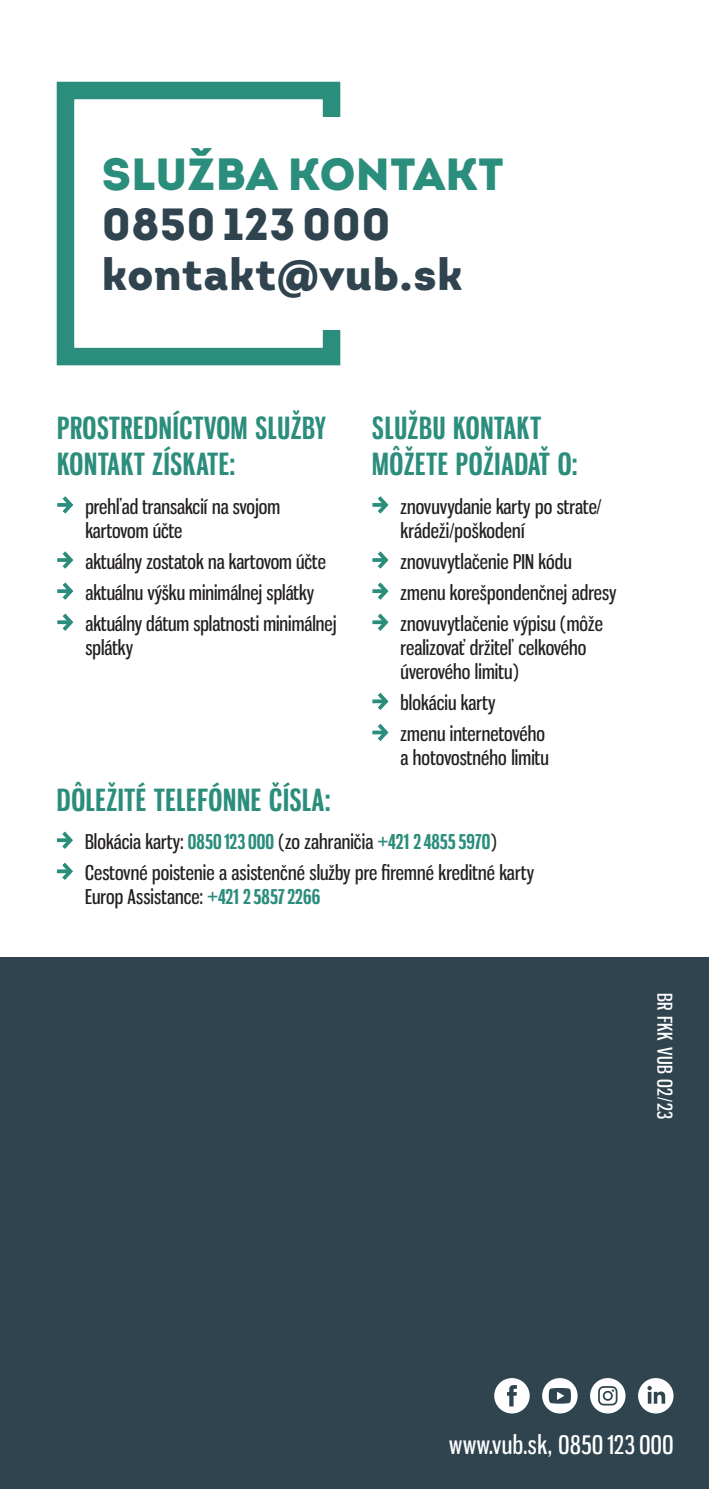
<style>
.page{position:relative;width:709px;height:1489px;background:#fff}
.page>*{position:absolute;margin:0;border:0;box-sizing:border-box;transform-origin:0 0}
.t1{font:900 45px/50px "Intro";letter-spacing:.01em;color:#2f444f}
.t2{font:900 45px "Intro";letter-spacing:.01em;color:#2b8d7c}
.t3{font:700 30px/36px "Gnuolane Rg";letter-spacing:.025em;color:#2b8d7c}
.t4{font:25px "Gnuolane Rg";letter-spacing:.025em;color:#fff}
.t5{font:20px/31px "Gnuolane Rg";letter-spacing:.005em;color:#231f20}
.t6{font:20px "Gnuolane Rg";letter-spacing:.03em;color:#fff}
.s1{font-weight:700;color:#2b8d7c}
</style>
<div class="page">
<div style="left:0;top:957px;width:709px;height:531px;background:#2f444f"></div>
<div style="left:57px;top:82px;width:283px;height:283px;border:18px solid #2b8d7c"></div>
<div style="left:102px;top:117px;width:483px;height:213px;background:#fff"></div>
<svg style="left:62px;top:496px;width:12px;height:18px"></svg>
<svg style="left:57px;top:503px;width:14px;height:4px"></svg>
<svg style="left:62px;top:551px;width:12px;height:18px"></svg>
<svg style="left:57px;top:558px;width:14px;height:4px"></svg>
<svg style="left:59px;top:582px;width:15px;height:49px"></svg>
<svg style="left:57px;top:620px;width:14px;height:4px"></svg>
<svg style="left:377px;top:496px;width:12px;height:18px"></svg>
<svg style="left:372px;top:503px;width:14px;height:4px"></svg>
<svg style="left:377px;top:551px;width:12px;height:18px"></svg>
<svg style="left:372px;top:558px;width:14px;height:4px"></svg>
<svg style="left:374px;top:582px;width:15px;height:49px"></svg>
<svg style="left:372px;top:620px;width:14px;height:4px"></svg>
<svg style="left:374px;top:692px;width:15px;height:49px"></svg>
<svg style="left:372px;top:730px;width:14px;height:4px"></svg>
<svg style="left:58px;top:831px;width:15px;height:18px"></svg>
<svg style="left:57px;top:838px;width:14px;height:4px"></svg>
<svg style="left:58px;top:862px;width:15px;height:18px"></svg>
<svg style="left:57px;top:869px;width:14px;height:4px"></svg>
<svg style="left:638px;top:1378px;width:35px;height:35px"></svg>
<svg style="left:590px;top:1378px;width:35px;height:35px"></svg>
<svg style="left:542px;top:1378px;width:35px;height:35px"></svg>
<svg style="left:494px;top:1378px;width:35px;height:35px"></svg>
<h1 class="t2" style="left:102px;top:145px;width:403px">SLUŽBA KONTAKT</h1>
<h1 class="t1" style="left:102px;top:199px;width:362px">0850123000 kontakt@vub.sk</h1>
<h2 class="t3" style="left:57px;top:410px;width:271px">PROSTREDNÍCTVOM SLUŽBY<br>KONTAKT ZÍSKATE:</h2>
<p class="t5" style="left:85px;top:494px;width:196px;line-height:24px">prehľad transakcií na svojom kartovom účte</p>
<p class="t5" style="left:85px;top:545px;width:252px">aktuálny zostatok na kartovom účte aktuálnu výšku minimálnej splátky aktuálny dátum splatnosti minimálnej</p>
<p class="t5" style="left:85px;top:632px;width:49px">splátky</p>
<h2 class="t3" style="left:372px;top:410px;width:207px">SLUŽBU KONTAKT<br>MÔŽETE POŽIADAŤ O:</h2>
<p class="t5" style="left:400px;top:494px;width:202px;line-height:24px">znovuvydanie karty po strate/ krádeži/poškodení</p>
<p class="t5" style="left:400px;top:545px;width:217px">znovuvytlačenie PIN kódu zmenu korešpondenčnej adresy znovuvytlačenie výpisu (môže</p>
<p class="t5" style="left:400px;top:635px;width:187px;line-height:24px">realizovať držiteľ celkového úverového limitu)</p>
<p class="t5" style="left:400px;top:687px;width:146px">blokáciu karty zmenu internetového</p>
<p class="t5" style="left:400px;top:742px;width:150px">a hotovostného limitu</p>
<h2 class="t3" style="left:57px;top:781px;width:275px">DÔLEŽITÉ TELEFÓNNE ČÍSLA:</h2>
<p class="t5" style="left:85px;top:825px;width:450px">Blokácia karty: <span class="s1">0850 123 000</span> (zo zahraničia <span class="s1">+421 248555970</span>)<br>Cestovné poistenie a asistenčné služby pre firemné kreditné karty</p>
<p class="t5" style="left:85px;top:881px;width:237px">Europ Assistance: <span class="s1">+421 258572266</span></p>
<p class="t6" style="left:677px;top:992px;width:128px;rotate:90deg">BR FKK VUB 02/23</p>
<p class="t4" style="left:449px;top:1428px;width:226px">www.vub.sk, 0850 123 000</p>
</div>
